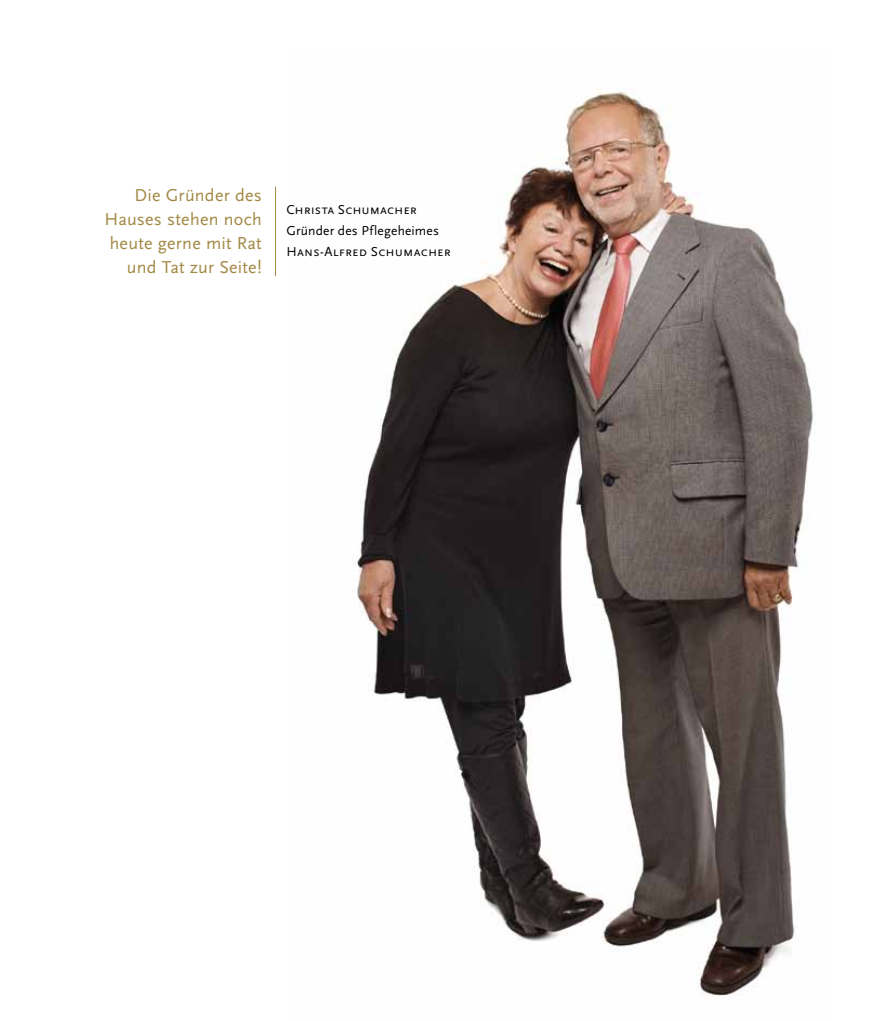
<style>
.page{position:relative;width:893px;height:1021px;background:#fff}
.page>*{position:absolute;margin:0;border:0;box-sizing:border-box;transform-origin:0 0}
.t1{font:18px/24px "Scala Sans";letter-spacing:.015em;color:#a28844;text-align:right}
.t2{font:13.5px "Scala Sans Caps";letter-spacing:.005em;color:#000}
.t3{font:13.5px "Scala Sans";letter-spacing:.015em;color:#000}
</style>
<div class="page">
<img style="left:355px;top:88px;width:458px;height:908px">
<hr style="left:275px;top:187px;width:1px;height:89px;background:#a28844">
<p class="t1" style="left:104px;top:183px;width:159px">Die Gründer des<br>Hauses stehen noch heute gerne mit Rat und Tat zur Seite!</p>
<p class="t2" style="left:286px;top:202px;width:132px">Christa Schumacher</p>
<p class="t3" style="left:286px;top:223px;width:154px">Gründer des Pflegeheimes</p>
<p class="t2" style="left:286px;top:244px;width:166px">Hans-Alfred Schumacher</p>
</div>
